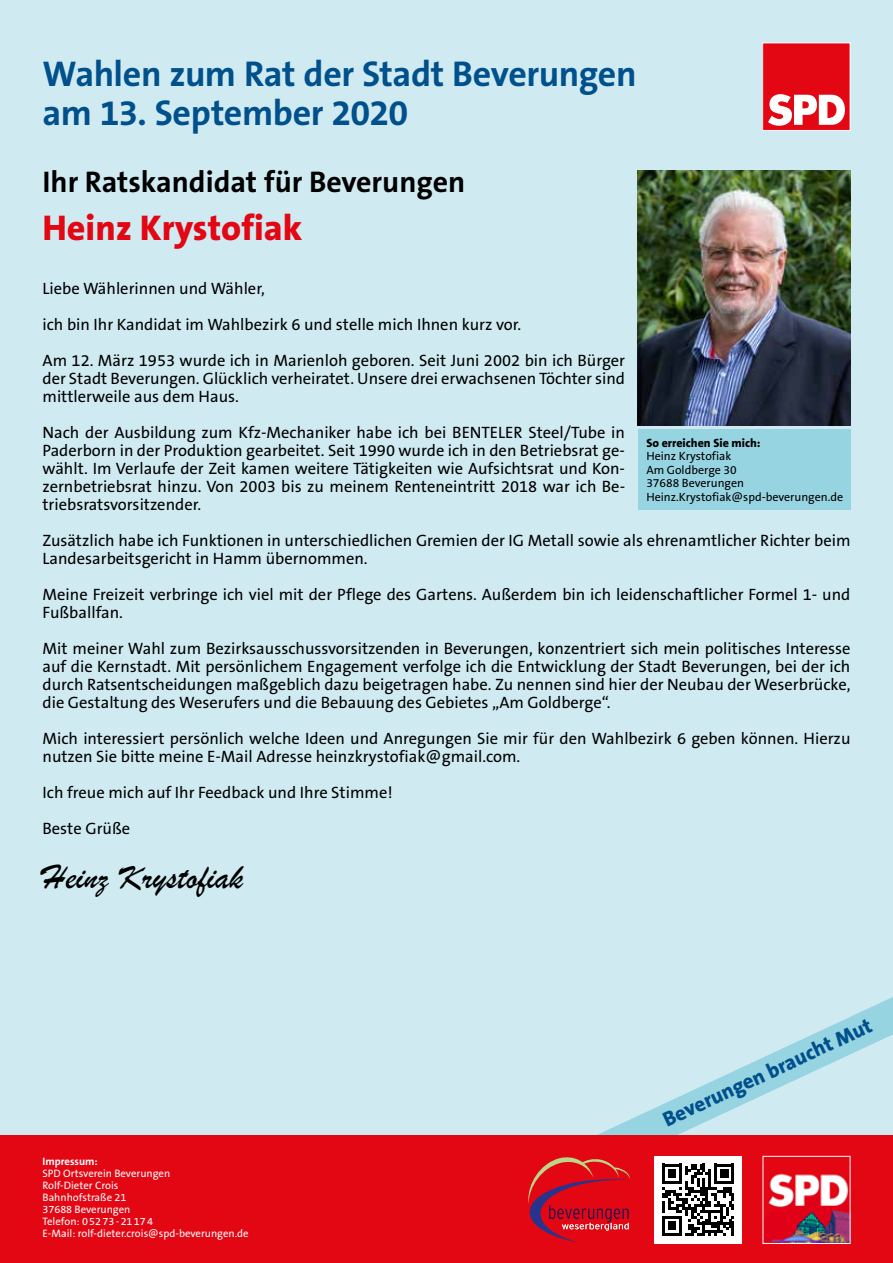
<style>
.page{position:relative;width:893px;height:1263px;background:#d0eaf2}
.page>*{position:absolute;margin:0;border:0;box-sizing:border-box;transform-origin:0 0}
.t1{font:700 36px/39px "The Sans B7";letter-spacing:-.015em;color:#00508c}
.t2{font:800 36px "The Sans B8";color:#e30613}
.t3{font:36px "Brush Script";color:#000}
.t4{font:700 30px "The Sans B7";color:#000}
.t5{font:800 21px "The Sans B8";color:#00508c}
.t6{font:16.5px/18px "The Sans B5 Plain";color:#000}
.t7{font:12px/13.5px "The Sans B5 Plain";color:#000}
.t8{font:800 12px "The Sans B8";color:#000}
.t9{font:10.8px/12px "The Sans B5 Plain";color:#fff}
.t10{font:700 10.8px "The Sans B7";color:#fff}
</style>
<div class="page">
<svg style="left:597px;top:997px;width:296px;height:138px"></svg>
<div style="left:0;top:1135px;width:893px;height:128px;background:#e30613"></div>
<div style="left:654px;top:1156px;width:88px;height:88px;background:#fff"></div>
<svg style="left:662px;top:1163px;width:72px;height:73px"></svg>
<img style="left:768px;top:1173px;width:80px;height:69px">
<div style="left:763px;top:1156px;width:87px;height:88px;border:1px solid #fff"></div>
<div style="left:763px;top:43px;width:87px;height:87px;background:#e30613"></div>
<svg style="left:768px;top:94px;width:77px;height:32px"></svg>
<div style="left:762px;top:43px;width:88px;height:88px;border:1px solid #fff"></div>
<svg style="left:528px;top:1157px;width:102px;height:86px"></svg>
<div style="left:638px;top:429px;width:212px;height:81px;background:#97d4e2"></div>
<img style="left:638px;top:170px;width:212px;height:255px">
<h1 class="t1" style="left:43px;top:56px;width:596px">Wahlen zum Rat der Stadt Beverungen am 13. September 2020</h1>
<h2 class="t4" style="left:43px;top:166px;width:424px">Ihr Ratskandidat für Beverungen</h2>
<h1 class="t2" style="left:43px;top:209px;width:261px">Heinz Krystofiak</h1>
<p class="t6" style="left:43px;top:271px;width:584px;line-height:36px">Liebe Wählerinnen und Wähler,<br>ich bin Ihr Kandidat im Wahlbezirk 6 und stelle mich Ihnen kurz vor.<br>Am 12. März 1953 wurde ich in Marienloh geboren. Seit Juni 2002 bin ich Bürger</p>
<p class="t6" style="left:43px;top:370px;width:584px">der Stadt Beverungen. Glücklich verheiratet. Unsere drei erwachsenen Töchter sind mittlerweile aus dem Haus.</p>
<p class="t6" style="left:43px;top:424px;width:584px;text-align:justify">Nach der Ausbildung zum Kfz-Mechaniker habe ich bei BENTELER Steel/Tube in Paderborn in der Produktion gearbeitet. Seit 1990 wurde ich in den Betriebsrat ge&shy;wählt. Im Verlaufe der Zeit kamen weitere Tätigkeiten wie Aufsichtsrat und Kon&shy;zernbetriebsrat hinzu. Von 2003 bis zu meinem Renteneintritt 2018 war ich Be&shy;triebsratsvorsitzender.</p>
<p class="t6" style="left:43px;top:532px;width:809px">Zusätzlich habe ich Funktionen in unterschiedlichen Gremien der IG Metall sowie als ehrenamtlicher Richter beim<br>Landesarbeitsgericht in Hamm übernommen.</p>
<p class="t6" style="left:43px;top:586px;width:809px">Meine Freizeit verbringe ich viel mit der Pflege des Gartens. Außerdem bin ich leidenschaftlicher Formel 1- und<br>Fußballfan.</p>
<p class="t6" style="left:43px;top:640px;width:809px;text-align:justify">Mit meiner Wahl zum Bezirksausschussvorsitzenden in Beverungen, konzentriert sich mein politisches Interesse auf die Kernstadt. Mit persönlichem Engagement verfolge ich die Entwicklung der Stadt Beverungen, bei der ich durch Ratsentscheidungen maßgeblich dazu beigetragen habe. Zu nennen sind hier der Neubau der Weserbrücke, die Gestaltung des Weserufers und die Bebauung des Gebietes „Am Goldberge“.</p>
<p class="t6" style="left:43px;top:730px;width:809px">Mich interessiert persönlich welche Ideen und Anregungen Sie mir für den Wahlbezirk 6 geben können. Hierzu nutzen Sie bitte meine E-Mail Adresse heinzkrystofiak@gmail.com.</p>
<p class="t6" style="left:43px;top:775px;width:352px;line-height:36px">Ich freue mich auf Ihr Feedback und Ihre Stimme!<br>Beste Grüße</p>
<h1 class="t3" style="left:43px;top:853px;width:202px">Heinz Krystofiak</h1>
<p class="t8" style="left:646px;top:436px;width:116px">So erreichen Sie mich:</p>
<p class="t7" style="left:646px;top:450px;width:198px">Heinz Krystofiak<br>Am Goldberge 30<br>37688 Beverungen<br>Heinz.Krystofiak@spd-beverungen.de</p>
<p class="t10" style="left:43px;top:1155px;width:57px">Impressum:</p>
<p class="t9" style="left:43px;top:1167px;width:208px">SPD Ortsverein Beverungen<br>Rolf-Dieter Crois<br>Bahnhofstraße 21<br>37688 Beverungen<br>Telefon: 05273-21174<br>E-Mail: rolf-dieter.crois@spd-beverungen.de</p>
<p class="t5" style="left:659px;top:1110px;width:229px;rotate:-25deg">Beverungen braucht Mut</p>
</div>
